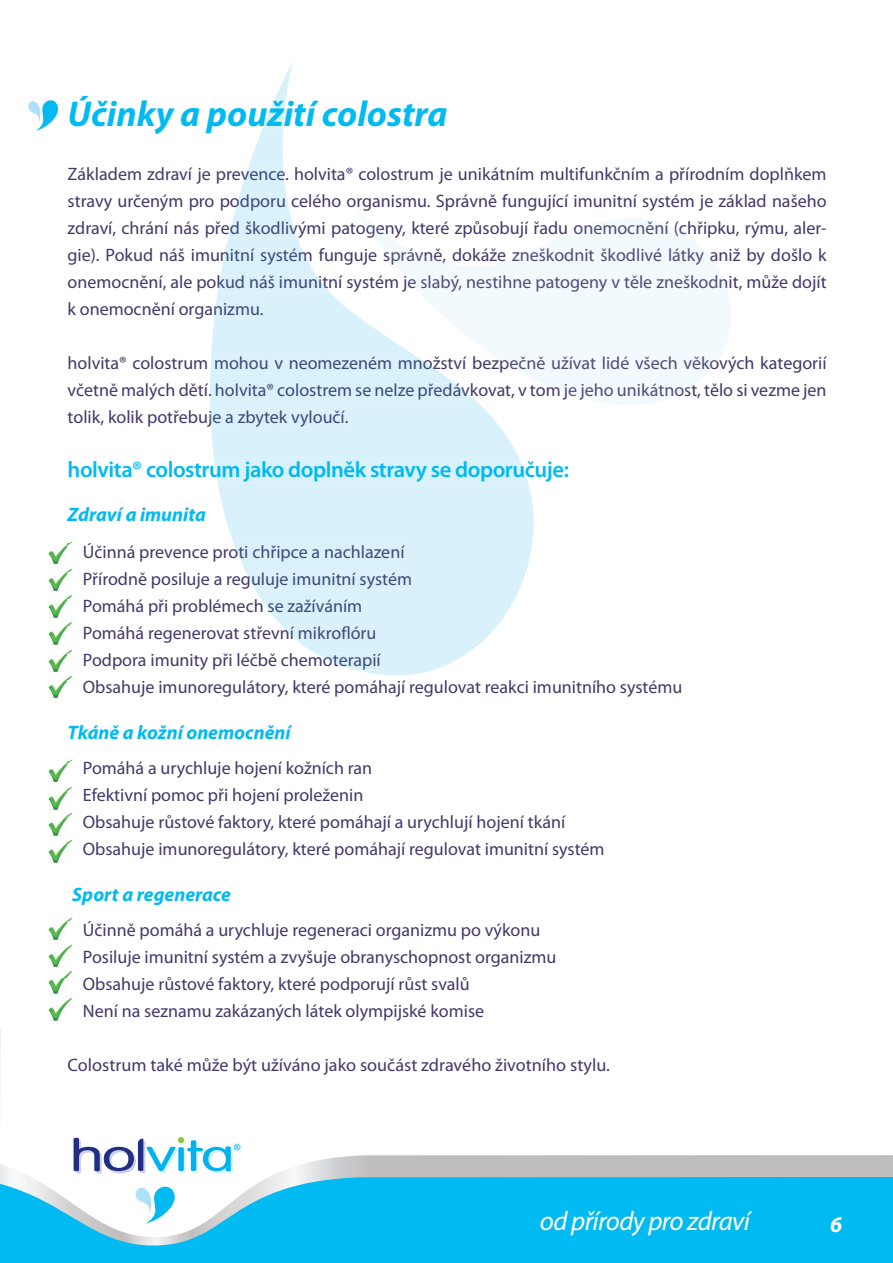
<style>
.page{position:relative;width:893px;height:1263px;background:#fff}
.page>*{position:absolute;margin:0;border:0;box-sizing:border-box;transform-origin:0 0}
.t1{font:italic 700 36px "Myriad Pro";color:#00b9f1}
.t2{font:italic 700 36px "Myriad Pro";color:#00baf1}
.t3{font:italic 27px "Myriad Pro";letter-spacing:-.025em;color:#fff}
.t4{font:600 22.5px "Myriad Pro";letter-spacing:-.02em;color:#00b9f1}
.t5{font:italic 700 22.5px "Myriad Pro";color:#fff}
.t6{font:italic 700 19.5px "Myriad Pro";color:#00baf1}
.t7{font:18px/27px "Myriad Pro";color:#504c78;text-align:justify}
.t8{font:18px/27px "Myriad Pro";color:#43386a}
.t9{font:18px/27px "Myriad Pro";color:#3b4b78}
</style>
<div class="page">
<div style="left:0;top:1168px;width:893px;height:95px;background:#00baf1"></div>
<svg style="left:0;top:981px;width:893px;height:256px"></svg>
<svg style="left:134px;top:1184px;width:42px;height:40px"></svg>
<svg style="left:74px;top:1137px;width:168px;height:36px"></svg>
<svg style="left:28px;top:100px;width:31px;height:32px"></svg>
<img style="left:49px;top:541px;width:23px;height:23px">
<img style="left:68px;top:543px;width:4px;height:19px">
<img style="left:49px;top:568px;width:23px;height:23px">
<img style="left:68px;top:572px;width:4px;height:17px">
<img style="left:49px;top:595px;width:23px;height:23px">
<img style="left:68px;top:599px;width:4px;height:17px">
<img style="left:49px;top:622px;width:23px;height:23px">
<img style="left:68px;top:626px;width:4px;height:17px">
<img style="left:49px;top:649px;width:23px;height:49px">
<img style="left:68px;top:653px;width:4px;height:17px">
<img style="left:68px;top:680px;width:4px;height:17px">
<img style="left:49px;top:759px;width:23px;height:23px">
<img style="left:68px;top:761px;width:4px;height:17px">
<img style="left:49px;top:786px;width:23px;height:24px">
<img style="left:68px;top:788px;width:4px;height:17px">
<img style="left:49px;top:813px;width:23px;height:23px">
<img style="left:68px;top:815px;width:4px;height:17px">
<img style="left:49px;top:840px;width:23px;height:23px">
<img style="left:68px;top:842px;width:4px;height:17px">
<img style="left:49px;top:917px;width:23px;height:23px">
<img style="left:68px;top:921px;width:4px;height:19px">
<img style="left:49px;top:944px;width:23px;height:23px">
<img style="left:68px;top:950px;width:4px;height:17px">
<img style="left:49px;top:971px;width:23px;height:24px">
<img style="left:68px;top:978px;width:4px;height:16px">
<img style="left:49px;top:998px;width:23px;height:24px">
<img style="left:68px;top:1004px;width:4px;height:17px">
<svg style="left:210px;top:62px;width:324px;height:613px"></svg>
<svg style="left:260px;top:96px;width:26px;height:38px"></svg>
<svg style="left:243px;top:167px;width:42px;height:17px"></svg>
<svg style="left:235px;top:194px;width:54px;height:17px"></svg>
<svg style="left:228px;top:221px;width:69px;height:17px"></svg>
<svg style="left:222px;top:248px;width:88px;height:17px"></svg>
<svg style="left:218px;top:275px;width:112px;height:17px;background:#dbf2fb"></svg>
<svg style="left:214px;top:302px;width:49px;height:17px"></svg>
<div style="left:210px;top:356px;width:147px;height:17px;background:#d8f1fb"></div>
<div style="left:210px;top:383px;width:147px;height:17px;background:#d8f1fb"></div>
<svg style="left:210px;top:410px;width:139px;height:17px;background:#d8f1fb"></svg>
<div style="left:214px;top:461px;width:314px;height:21px;background:#d8f1fb"></div>
<svg style="left:234px;top:543px;width:171px;height:19px;background:#d9f1fb"></svg>
<svg style="left:246px;top:572px;width:165px;height:17px;background:#d9f1fb"></svg>
<svg style="left:261px;top:599px;width:100px;height:17px;background:#dbf2fb"></svg>
<svg style="left:282px;top:626px;width:93px;height:17px;background:#dcf2fb"></svg>
<svg style="left:316px;top:653px;width:65px;height:17px"></svg>
<svg style="left:357px;top:211px;width:374px;height:194px;fill:#f2fafd"></svg>
<svg style="left:354px;top:207px;width:4px;height:4px"></svg>
<svg style="left:363px;top:221px;width:328px;height:17px"></svg>
<svg style="left:382px;top:248px;width:334px;height:17px"></svg>
<div style="left:403px;top:275px;width:325px;height:17px;background:#f2fafd"></div>
<svg style="left:495px;top:356px;width:225px;height:17px"></svg>
<svg style="left:542px;top:383px;width:154px;height:17px"></svg>
<h1 class="t1" style="left:68px;top:91px;width:381px">Účinky a použití colostra</h1>
<p class="t9" style="left:68px;top:160px;width:760px">Základem zdraví je prevence. holvita® colostrum je unikátním multifunkčním a přírodním doplňkem</p>
<h1 class="t2" style="left:415px;top:91px;width:15px">r</h1>
<p class="t7" style="left:68px;top:187px;width:761px">stravy určeným pro podporu celého organismu. Správně fungující imunitní systém je základ našeho zdraví, chrání nás před škodlivými patogeny, které způsobují řadu onemocnění (chřipku, rýmu, aler&shy;gie). Pokud náš imunitní systém funguje správně, dokáže zneškodnit škodlivé látky aniž by došlo k onemocnění, ale pokud náš imunitní systém je slabý, nestihne patogeny v těle zneškodnit, může dojít</p>
<p class="t9" style="left:68px;top:295px;width:197px">k onemocnění organizmu.</p>
<p class="t7" style="left:68px;top:349px;width:761px">holvita® colostrum mohou v neomezeném množství bezpečně užívat lidé všech věkových kategorií včetně malých dětí. holvita® colostrem se nelze předávkovat, v tom je jeho unikátnost, tělo si vezme jen</p>
<p class="t9" style="left:68px;top:403px;width:282px">tolik, kolik potřebuje a zbytek vyloučí.</p>
<p class="t4" style="left:68px;top:455px;width:503px">holvita® colostrum jako doplněk stravy se doporučuje:</p>
<p class="t6" style="left:68px;top:502px;width:140px">Zdraví a imunita</p>
<p class="t9" style="left:83px;top:538px;width:331px">Účinná prevence proti chřipce a nachlazení Přírodně posiluje a reguluje imunitní systém Pomáhá při problémech se zažíváním Pomáhá regenerovat střevní mikroflóru Podpora imunity při léčbě chemoterapií</p>
<p class="t8" style="left:83px;top:673px;width:601px">Obsahuje imunoregulátory, které pomáhají regulovat reakci imunitního systému</p>
<p class="t6" style="left:68px;top:720px;width:225px">Tkáně a kožní onemocnění</p>
<p class="t8" style="left:83px;top:754px;width:523px">Pomáhá a urychluje hojení kožních ran<br>Efektivní pomoc při hojení proleženin<br>Obsahuje růstové faktory, které pomáhají a urychlují hojení tkání Obsahuje imunoregulátory, které pomáhají regulovat imunitní systém</p>
<p class="t6" style="left:72px;top:882px;width:160px">Sport a regenerace</p>
<p class="t8" style="left:83px;top:916px;width:475px">Účinně pomáhá a urychluje regeneraci organizmu po výkonu Posiluje imunitní systém a zvyšuje obranyschopnost organizmu Obsahuje růstové faktory, které podporují růst svalů<br>Není na seznamu zakázaných látek olympijské komise</p>
<p class="t8" style="left:68px;top:1051px;width:544px">Colostrum také může být užíváno jako součást zdravého životního stylu.</p>
<h2 class="t3" style="left:540px;top:1204px;width:211px">od přírody pro zdraví</h2>
<p class="t5" style="left:830px;top:1210px;width:14px">6</p>
</div>
